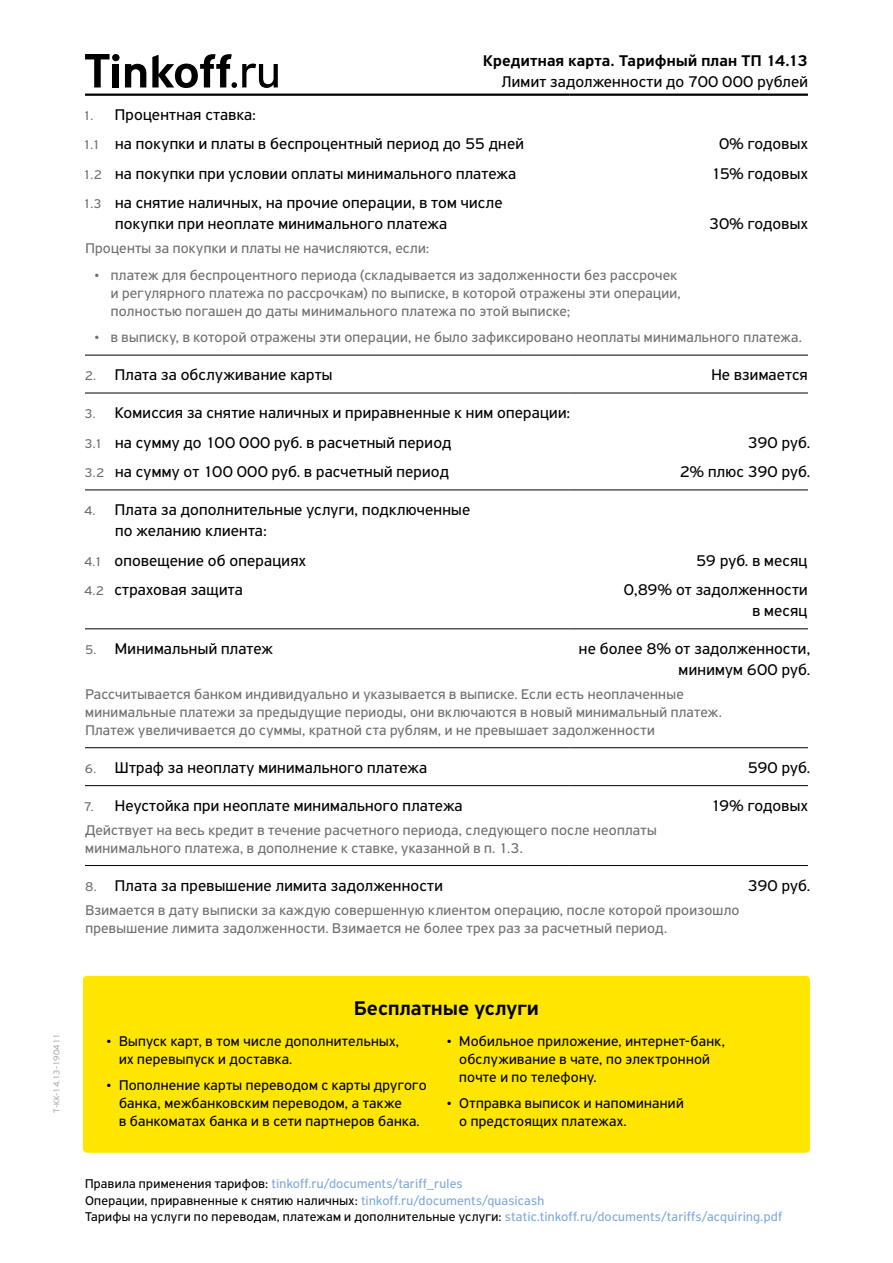
<style>
.page{position:relative;width:893px;height:1263px;background:#fff}
.page>*{position:absolute;margin:0;border:0;box-sizing:border-box;transform-origin:0 0}
.t1{font:500 21px "PF Highway Sans Pro";letter-spacing:.01em;color:#000}
.t2{font:16.5px/29.5px "PF Highway Sans Pro";letter-spacing:.01em;color:#000}
.t3{font:500 16.5px "PF Highway Sans Pro";letter-spacing:.01em;color:#000}
.t4{font:15px/18px "PF Highway Sans Pro";letter-spacing:.015em;color:#706f6f}
.t5{font:15px/18px "PF Highway Sans Pro";letter-spacing:.015em;color:#000}
.t6{font:13.5px/16.2px "PF Highway Sans Pro";letter-spacing:.02em;color:#000}
.t7{font:300 9px "PF Highway Sans Pro";color:#9d9d9c}
.s1{font-size:13.5px;color:#706f6f}
.s2{color:#7da9db}
</style>
<div class="page">
<hr style="left:85px;top:785px;width:485px;height:1px;background:#000">
<hr style="left:570px;top:785px;width:238px;height:1px;background:#000">
<hr style="left:85px;top:489px;width:485px;height:1px;background:#000">
<hr style="left:570px;top:489px;width:238px;height:1px;background:#000">
<hr style="left:85px;top:393px;width:485px;height:1px;background:#000">
<hr style="left:570px;top:393px;width:238px;height:1px;background:#000">
<hr style="left:85px;top:628px;width:485px;height:1px;background:#000">
<hr style="left:570px;top:628px;width:238px;height:1px;background:#000">
<hr style="left:85px;top:747px;width:485px;height:1px;background:#000">
<hr style="left:570px;top:747px;width:238px;height:1px;background:#000">
<hr style="left:85px;top:94px;width:485px;height:2px;background:#000">
<hr style="left:570px;top:94px;width:238px;height:2px;background:#000">
<hr style="left:85px;top:355px;width:485px;height:1px;background:#000">
<hr style="left:570px;top:355px;width:238px;height:1px;background:#000">
<hr style="left:85px;top:865px;width:485px;height:1px;background:#000">
<hr style="left:570px;top:865px;width:238px;height:1px;background:#000">
<svg style="left:85px;top:54px;width:61px;height:33px"></svg>
<svg style="left:152px;top:54px;width:126px;height:34px"></svg>
<div style="left:83px;top:976px;width:727px;height:177px;background:#ffe600;border-radius:4px"></div>
<p class="t3" style="left:483px;top:51px;width:326px">Кредитная карта. Тарифный план ТП 14.13</p>
<p class="t2" style="left:502px;top:67px;width:308px">Лимит задолженности до 700 000 рублей</p>
<p class="t2" style="left:83px;top:100px;width:442px"><span class="s1">1.</span> Процентная ставка:<br><span class="s1">1.1</span> на покупки и платы в беспроцентный период до 55 дней <span class="s1">1.2</span> на покупки при условии оплаты минимального платежа <span class="s1">1.3</span> на снятие наличных, на прочие операции, в том числе</p>
<p class="t2" style="left:115px;top:209px;width:334px">покупки при неоплате минимального платежа</p>
<p class="t2" style="left:711px;top:129px;width:98px;text-align:center">0% годовых<br>15% годовых</p>
<p class="t2" style="left:709px;top:209px;width:100px">30% годовых</p>
<p class="t4" style="left:85px;top:239px;width:345px">Проценты за покупки и платы не начисляются, если:</p>
<p class="t4" style="left:111px;top:266px;width:572px;text-indent:-17px">• платеж для беспроцентного периода (складывается из задолженности без рассрочек и регулярного платежа по рассрочкам) по выписке, в которой отражены эти операции, полностью погашен до даты минимального платежа по этой выписке;</p>
<p class="t4" style="left:94px;top:328px;width:709px">• в выписку, в которой отражены эти операции, не было зафиксировано неоплаты минимального платежа.</p>
<p class="t2" style="left:85px;top:360px;width:249px"><span class="s1">2.</span> Плата за обслуживание карты</p>
<p class="t2" style="left:711px;top:360px;width:98px">Не взимается</p>
<p class="t2" style="left:85px;top:398px;width:487px"><span class="s1">3.</span> Комиссия за снятие наличных и приравненные к ним операции:<br><span class="s1">3.1</span> на сумму до 100 000 руб. в расчетный период<br><span class="s1">3.2</span> на сумму от 100 000 руб. в расчетный период</p>
<p class="t2" style="left:680px;top:427px;width:132px;text-align:right">390 руб.<br>2% плюс 390 руб.</p>
<p class="t2" style="left:115px;top:499px;width:357px;line-height:21px;text-indent:-31px"><span class="s1">4.</span> Плата за дополнительные услуги, подключенные по желанию клиента:</p>
<p class="t2" style="left:84px;top:545px;width:223px"><span class="s1">4.1</span> оповещение об операциях<br><span class="s1">4.2</span> страховая защита</p>
<p class="t2" style="left:624px;top:545px;width:185px;text-align:right">59 руб. в месяц<br>0,89% от задолженности</p>
<p class="t2" style="left:752px;top:596px;width:56px">в месяц</p>
<p class="t2" style="left:85px;top:634px;width:189px"><span class="s1">5.</span> Минимальный платеж</p>
<p class="t2" style="left:579px;top:638px;width:233px;line-height:21px;text-align:right">не более 8% от задолженности, минимум 600 руб.</p>
<p class="t4" style="left:85px;top:685px;width:638px">Рассчитывается банком индивидуально и указывается в выписке. Если есть неоплаченные минимальные платежи за предыдущие периоды, они включаются в новый минимальный платеж.<br>Платеж увеличивается до суммы, кратной ста рублям, и не превышает задолженности</p>
<p class="t2" style="left:85px;top:753px;width:344px"><span class="s1">6.</span> Штраф за неоплату минимального платежа</p>
<p class="t2" style="left:748px;top:753px;width:64px">590 руб.</p>
<p class="t2" style="left:84px;top:790px;width:380px"><span class="s1">7.</span> Неустойка при неоплате минимального платежа</p>
<p class="t2" style="left:711px;top:790px;width:99px">19% годовых</p>
<p class="t4" style="left:85px;top:821px;width:573px">Действует на весь кредит в течение расчетного периода, следующего после неоплаты минимального платежа, в дополнение к ставке, указанной в п. 1.3.</p>
<p class="t2" style="left:85px;top:870px;width:359px"><span class="s1">8.</span> Плата за превышение лимита задолженности</p>
<p class="t2" style="left:748px;top:870px;width:64px">390 руб.</p>
<p class="t4" style="left:85px;top:901px;width:656px">Взимается в дату выписки за каждую совершенную клиентом операцию, после которой произошло превышение лимита задолженности. Взимается не более трех раз за расчетный период.</p>
<p class="t7" style="left:51px;top:1112px;width:81px;rotate:-90deg">Т-КК-14.13-190411</p>
<h1 class="t1" style="left:354px;top:996px;width:186px">Бесплатные услуги</h1>
<p class="t5" style="left:119px;top:1032px;width:282px;text-indent:-13px">• Выпуск карт, в том числе дополнительных, их перевыпуск и доставка.</p>
<p class="t5" style="left:119px;top:1076px;width:309px;text-indent:-13px">• Пополнение карты переводом с карты другого банка, межбанковским переводом, а также<br>в банкоматах банка и в сети партнеров банка.</p>
<p class="t5" style="left:459px;top:1032px;width:267px;text-indent:-13px">• Мобильное приложение, интернет-банк, обслуживание в чате, по электронной почте и по телефону.</p>
<p class="t5" style="left:459px;top:1094px;width:226px;text-indent:-13px">• Отправка выписок и напоминаний о предстоящих платежах.</p>
<p class="t6" style="left:85px;top:1176px;width:698px">Правила применения тарифов: <span class="s2">tinkoff.ru/documents/tariff_rules<br></span>Операции, приравненные к снятию наличных: <span class="s2">tinkoff.ru/documents/quasicash<br></span>Тарифы на услуги по переводам, платежам и дополнительные услуги: <span class="s2">static.tinkoff.ru/documents/tariffs/acquiring.pdf</span></p>
</div>
